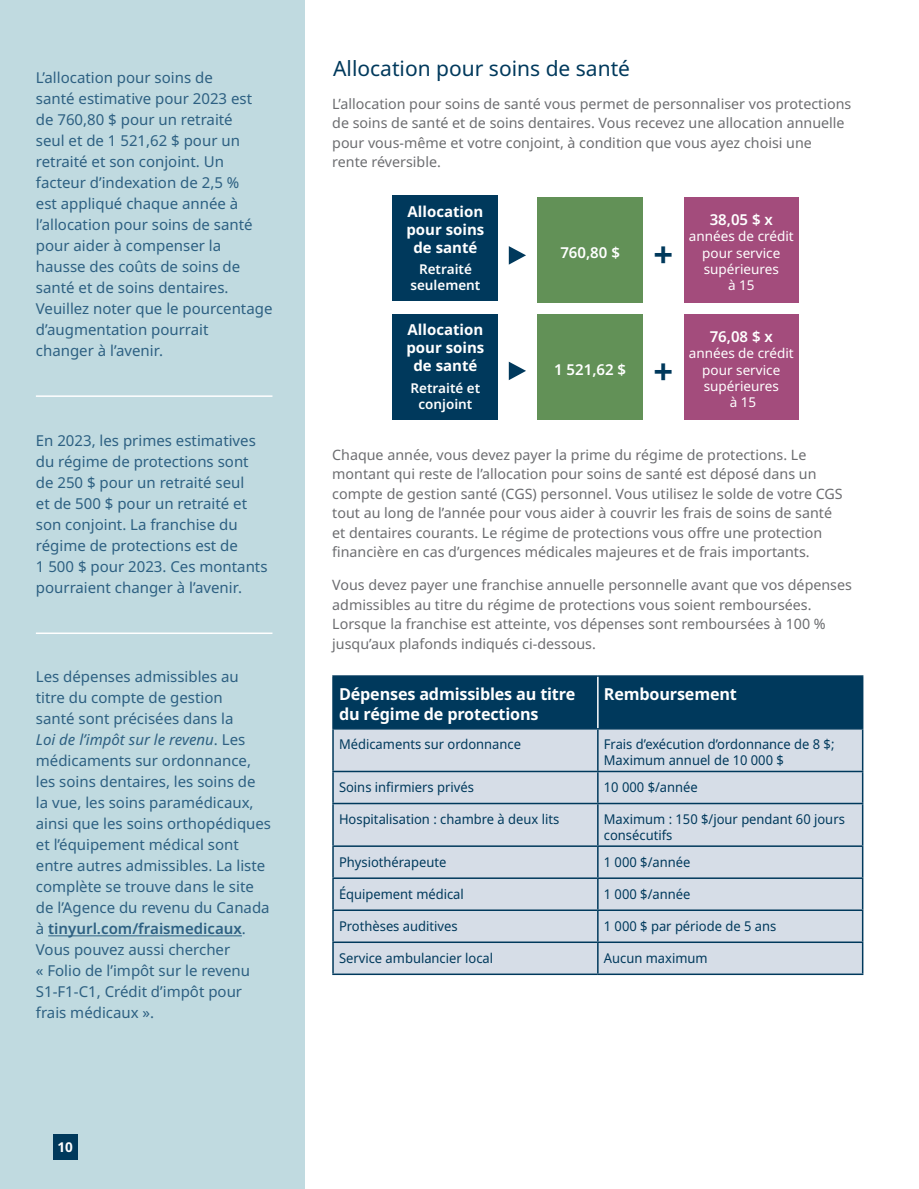
<style>
.page{position:relative;width:919px;height:1189px;background:#fff}
.page>*{position:absolute;margin:0;border:0;box-sizing:border-box;transform-origin:0 0}
.t1{font:700 34.5px "Noto Sans";color:#00395c}
.t2{font:21px "Noto Sans";color:#00395c}
.t3{font:700 16.5px/19.8px "Noto Sans";letter-spacing:-.01em;color:#fff}
.t4{font:15px/21px "Noto Sans";color:#2d6082}
.t5{font:700 15px/18px "Noto Sans";color:#fff;text-align:center}
.t6{font:600 15px "Noto Sans";color:#fff}
.t7{font:14.25px/19.5px "Noto Sans";color:#6c6d70}
.t8{font:13.5px/16.2px "Noto Sans";color:#00395c;scale:.96 1}
.t9{font:13.5px/16.2px "Noto Sans";color:#fff;text-align:center}
.t10{font:600 13.5px/16.2px "Noto Sans";color:#fff;text-align:center}
.t11{font:700 13.5px "Noto Sans";color:#fff}
.s1{font-style:italic}
.s2{font-weight:600}
</style>
<div class="page">
<div style="left:0;top:0;width:305px;height:1188px;background:#c0dae0"></div>
<div style="left:53px;top:1133px;width:24px;height:26px;background:#00395c"></div>
<div style="left:334px;top:676px;width:528px;height:52px;background:#00395c"></div>
<div style="left:334px;top:729px;width:528px;height:244px;background:#d6dde7"></div>
<hr style="left:332px;top:675px;width:266px;height:1px;background:#00395c">
<hr style="left:332px;top:676px;width:2px;height:52px;background:#00395c">
<hr style="left:598px;top:675px;width:265px;height:1px;background:#00395c">
<hr style="left:862px;top:676px;width:1px;height:52px;background:#00395c">
<hr style="left:332px;top:728px;width:266px;height:1px;background:#00395c">
<hr style="left:332px;top:729px;width:2px;height:41px;background:#00395c">
<hr style="left:598px;top:728px;width:265px;height:1px;background:#00395c">
<hr style="left:597px;top:729px;width:1px;height:41px;background:#00395c">
<hr style="left:862px;top:729px;width:1px;height:41px;background:#00395c">
<hr style="left:332px;top:770px;width:266px;height:2px;background:#00395c">
<hr style="left:332px;top:772px;width:2px;height:30px;background:#00395c">
<hr style="left:598px;top:770px;width:265px;height:2px;background:#00395c">
<hr style="left:597px;top:772px;width:1px;height:30px;background:#00395c">
<hr style="left:862px;top:772px;width:1px;height:30px;background:#00395c">
<hr style="left:332px;top:802px;width:266px;height:2px;background:#00395c">
<hr style="left:332px;top:804px;width:2px;height:41px;background:#00395c">
<hr style="left:598px;top:802px;width:265px;height:2px;background:#00395c">
<hr style="left:597px;top:804px;width:1px;height:41px;background:#00395c">
<hr style="left:862px;top:804px;width:1px;height:41px;background:#00395c">
<hr style="left:332px;top:845px;width:266px;height:1px;background:#00395c">
<hr style="left:332px;top:846px;width:2px;height:31px;background:#00395c">
<hr style="left:598px;top:845px;width:265px;height:1px;background:#00395c">
<hr style="left:597px;top:846px;width:1px;height:31px;background:#00395c">
<hr style="left:862px;top:846px;width:1px;height:31px;background:#00395c">
<hr style="left:332px;top:877px;width:266px;height:1px;background:#00395c">
<hr style="left:332px;top:878px;width:2px;height:31px;background:#00395c">
<hr style="left:598px;top:877px;width:265px;height:1px;background:#00395c">
<hr style="left:597px;top:878px;width:1px;height:31px;background:#00395c">
<hr style="left:862px;top:878px;width:1px;height:31px;background:#00395c">
<hr style="left:332px;top:909px;width:266px;height:1px;background:#00395c">
<hr style="left:332px;top:910px;width:2px;height:31px;background:#00395c">
<hr style="left:598px;top:909px;width:265px;height:1px;background:#00395c">
<hr style="left:597px;top:910px;width:1px;height:31px;background:#00395c">
<hr style="left:862px;top:910px;width:1px;height:31px;background:#00395c">
<hr style="left:332px;top:941px;width:266px;height:1px;background:#00395c">
<hr style="left:332px;top:942px;width:2px;height:31px;background:#00395c">
<hr style="left:598px;top:941px;width:265px;height:1px;background:#00395c">
<hr style="left:597px;top:942px;width:1px;height:31px;background:#00395c">
<hr style="left:862px;top:942px;width:1px;height:31px;background:#00395c">
<hr style="left:332px;top:973px;width:266px;height:1px;background:#00395c">
<hr style="left:598px;top:973px;width:265px;height:1px;background:#00395c">
<hr style="left:597px;top:676px;width:1px;height:52px;background:#fff">
<hr style="left:48px;top:935px;width:194px;height:1px;background:#2d6082">
<hr style="left:36px;top:395px;width:236px;height:2px;background:#fff">
<hr style="left:36px;top:632px;width:236px;height:2px;background:#fff">
<div style="left:393px;top:195px;width:105px;height:105px;background:#00395c"></div>
<div style="left:393px;top:314px;width:105px;height:105px;background:#00395c"></div>
<div style="left:537px;top:197px;width:106px;height:105px;background:#629157"></div>
<div style="left:537px;top:315px;width:106px;height:105px;background:#629157"></div>
<div style="left:684px;top:197px;width:114px;height:105px;background:#a34c7c"></div>
<div style="left:684px;top:314px;width:114px;height:105px;background:#a34c7c"></div>
<svg style="left:509px;top:246px;width:17px;height:18px"></svg>
<svg style="left:509px;top:361px;width:17px;height:19px"></svg>
<p class="t4" style="left:36px;top:68px;width:238px">L’allocation pour soins de<br>santé estimative pour 2023 est de 760,80 $ pour un retraité<br>seul et de 1 521,62 $ pour un retraité et son conjoint. Un facteur d’indexation de 2,5 %<br>est appliqué chaque année à l’allocation pour soins de santé pour aider à compenser la hausse des coûts de soins de santé et de soins dentaires.<br>Veuillez noter que le pourcentage d’augmentation pourrait<br>changer à l’avenir.</p>
<p class="t4" style="left:36px;top:430px;width:233px">En 2023, les primes estimatives du régime de protections sont de 250 $ pour un retraité seul<br>et de 500 $ pour un retraité et son conjoint. La franchise du régime de protections est de<br>1 500 $ pour 2023. Ces montants pourraient changer à l’avenir.</p>
<p class="t4" style="left:36px;top:666px;width:237px">Les dépenses admissibles au titre du compte de gestion<br>santé sont précisées dans la<br><span class="s1">Loi de l’impôt sur le revenu</span>. Les médicaments sur ordonnance, les soins dentaires, les soins de la vue, les soins paramédicaux, ainsi que les soins orthopédiques et l’équipement médical sont entre autres admissibles. La liste complète se trouve dans le site de l’Agence du revenu du Canada à <span class="s2">tinyurl.com/fraismedicaux</span>.<br>Vous pouvez aussi chercher<br>« Folio de l’impôt sur le revenu<br>S1-F1-C1, Crédit d’impôt pour frais médicaux ».</p>
<p class="t11" style="left:58px;top:1137px;width:17px">10</p>
<h2 class="t2" style="left:333px;top:53px;width:298px">Allocation pour soins de santé</h2>
<p class="t7" style="left:332px;top:94px;width:520px">L’allocation pour soins de santé vous permet de personnaliser vos protections de soins de santé et de soins dentaires. Vous recevez une allocation annuelle pour vous-même et votre conjoint, à condition que vous ayez choisi une<br>rente réversible.</p>
<p class="t5" style="left:406px;top:202px;width:79px">Allocation pour soins de santé</p>
<p class="t10" style="left:410px;top:261px;width:71px">Retraité seulement</p>
<p class="t5" style="left:406px;top:321px;width:79px">Allocation pour soins de santé</p>
<p class="t10" style="left:410px;top:380px;width:71px">Retraité et conjoint</p>
<p class="t6" style="left:560px;top:241px;width:61px">760,80 $</p>
<p class="t6" style="left:554px;top:359px;width:74px">1 521,62 $</p>
<h1 class="t1" style="left:653px;top:230px;width:21px">+</h1>
<h1 class="t1" style="left:653px;top:347px;width:21px">+</h1>
<p class="t6" style="left:709px;top:209px;width:65px">38,05 $ x</p>
<p class="t9" style="left:689px;top:229px;width:106px">années de crédit pour service supérieures<br>à 15</p>
<p class="t6" style="left:709px;top:326px;width:65px">76,08 $ x</p>
<p class="t9" style="left:689px;top:345px;width:106px">années de crédit pour service supérieures<br>à 15</p>
<p class="t7" style="left:332px;top:445px;width:512px">Chaque année, vous devez payer la prime du régime de protections. Le montant qui reste de l’allocation pour soins de santé est déposé dans un compte de gestion santé (CGS) personnel. Vous utilisez le solde de votre CGS tout au long de l’année pour vous aider à couvrir les frais de soins de santé et dentaires courants. Le régime de protections vous offre une protection financière en cas d’urgences médicales majeures et de frais importants.</p>
<p class="t7" style="left:332px;top:575px;width:521px">Vous devez payer une franchise annuelle personnelle avant que vos dépenses admissibles au titre du régime de protections vous soient remboursées.<br>Lorsque la franchise est atteinte, vos dépenses sont remboursées à 100 % jusqu’aux plafonds indiqués ci-dessous.</p>
<p class="t3" style="left:339px;top:684px;width:238px">Dépenses admissibles au titre du régime de protections</p>
<p class="t3" style="left:604px;top:684px;width:135px">Remboursement</p>
<p class="t8" style="left:339px;top:736px;width:191px">Médicaments sur ordonnance</p>
<p class="t8" style="left:604px;top:736px;width:242px">Frais d’exécution d’ordonnance de 8 $;<br>Maximum annuel de 10 000 $</p>
<p class="t8" style="left:339px;top:779px;width:142px">Soins infirmiers privés</p>
<p class="t8" style="left:604px;top:779px;width:99px">10 000 $/année</p>
<p class="t8" style="left:339px;top:811px;width:231px">Hospitalisation : chambre à deux lits</p>
<p class="t8" style="left:604px;top:811px;width:253px">Maximum : 150 $/jour pendant 60 jours consécutifs</p>
<p class="t8" style="left:339px;top:853px;width:113px">Physiothérapeute</p>
<p class="t8" style="left:604px;top:853px;width:92px">1 000 $/année</p>
<p class="t8" style="left:339px;top:885px;width:132px">Équipement médical</p>
<p class="t8" style="left:604px;top:885px;width:92px">1 000 $/année</p>
<p class="t8" style="left:339px;top:917px;width:125px">Prothèses auditives</p>
<p class="t8" style="left:604px;top:917px;width:181px">1 000 $ par période de 5 ans</p>
<p class="t8" style="left:339px;top:949px;width:162px">Service ambulancier local</p>
<p class="t8" style="left:604px;top:949px;width:110px">Aucun maximum</p>
</div>
